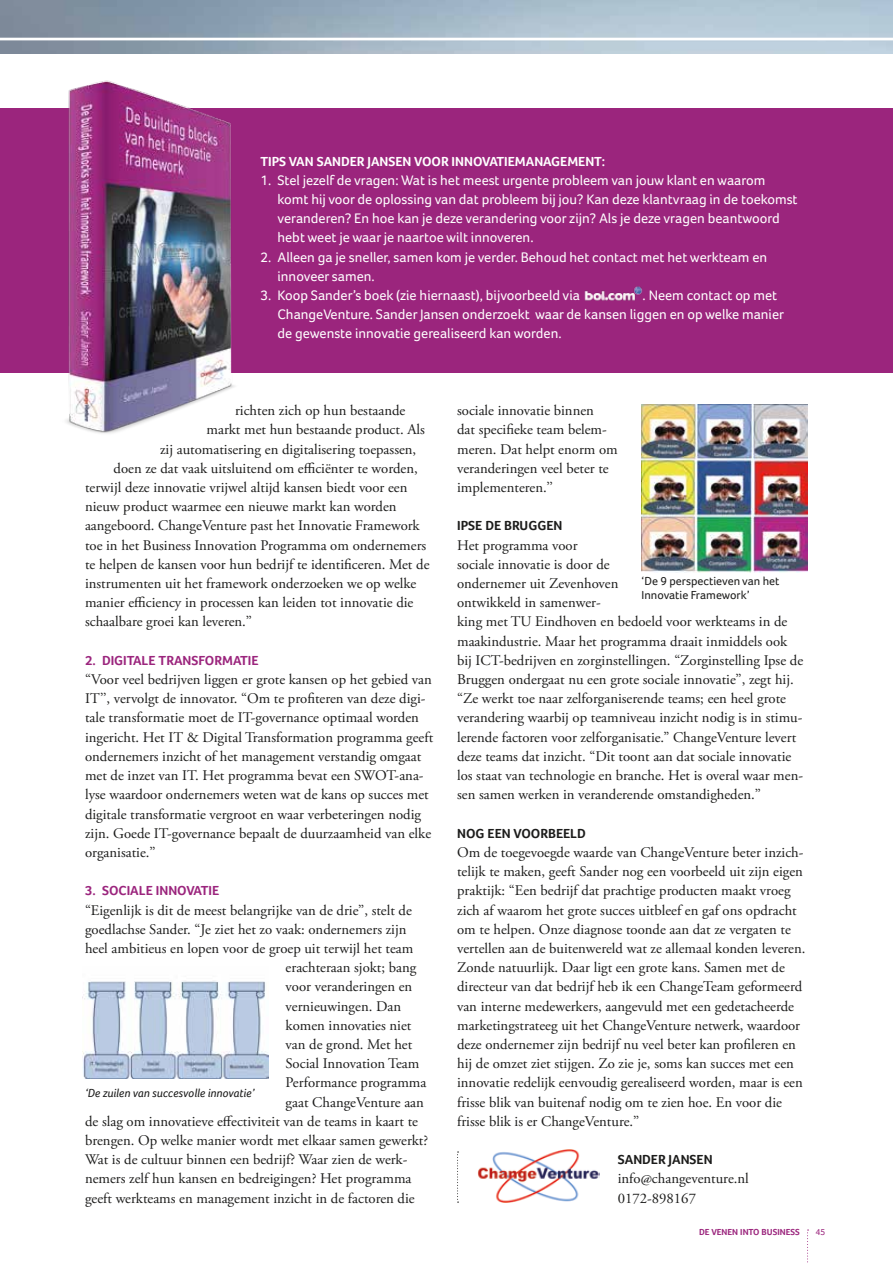
<style>
.page{position:relative;width:893px;height:1263px;background:#fff}
.page>*{position:absolute;margin:0;border:0;box-sizing:border-box;transform-origin:0 0}
.t1{font:14.7px/19.2px "Adobe Garamond Pro";color:#1c1c1b}
.t2{font:14.25px/19.2px "Foco";color:#fff}
.t3{font:700 13.5px "Foco";color:#fff}
.t4{font:700 13.5px "Foco";color:#9b257d}
.t5{font:700 13.5px "Foco";color:#1c1c1b}
.t6{font:12px/14.4px "Foco";color:#1c1c1b}
.t7{font:italic 12px "Foco";color:#1c1c1b}
.t8{font:700 9px "Foco";color:#9b257d}
.t9{font:9px "Foco";color:#9b257d}
</style>
<div class="page">
<div style="left:0;top:108px;width:893px;height:265px;background:#9b257d"></div>
<svg style="left:807px;top:1229px;width:1px;height:34px"></svg>
<svg style="left:457px;top:1151px;width:2px;height:52px"></svg>
<img style="left:478px;top:1149px;width:122px;height:54px">
<img style="left:66px;top:80px;width:169px;height:354px">
<img style="left:642px;top:404px;width:166px;height:168px">
<img style="left:83px;top:981px;width:185px;height:98px">
<img style="left:584px;top:286px;width:59px;height:15px">
<p class="t3" style="left:260px;top:153px;width:128px">TIPS VAN SANDER JANSEN</p>
<p class="t3" style="left:414px;top:153px;width:10px">VOO</p>
<p class="t3" style="left:441px;top:153px;width:20px">R INNOV</p>
<p class="t3" style="left:489px;top:153px;width:117px">ATIEMANAGEMENT:</p>
<p class="t2" style="left:277px;top:170px;width:522px;text-indent:-17px">1. Stel jezelf de vragen: Wat is het meest urgente probleem van jouw klant en waarom komt hij voor de oplossing van dat probleem bij jou? Kan deze klantvraag in de toekomst veranderen? En hoe kan je deze verandering voor zijn? Als je deze vragen beantwoord hebt weet je waar je naartoe wilt innoveren.</p>
<p class="t2" style="left:277px;top:247px;width:491px;text-indent:-17px">2. Alleen ga je sneller, samen kom je verder. Behoud het contact met het werkteam en innoveer samen.</p>
<p class="t2" style="left:260px;top:285px;width:321px">3. Koop Sander’s boek (zie hiernaast), bijvoorbeeld via</p>
<p class="t2" style="left:277px;top:285px;width:508px;text-indent:365px">. Neem contact op met<br>ChangeVenture. Sander Jansen onderzoekt waar de kansen liggen en op welke manier de gewenste innovatie gerealiseerd kan worden.</p>
<p class="t1" style="left:235px;top:401px;width:172px">richten zich op hun bestaande</p>
<p class="t1" style="left:207px;top:421px;width:220px">markt met hun bestaande product. Als</p>
<p class="t1" style="left:160px;top:440px;width:258px">zij automatisering en digitalisering toepassen,</p>
<p class="t1" style="left:114px;top:459px;width:306px">doen ze dat vaak uitsluitend om efficiënter te worden,</p>
<p class="t1" style="left:85px;top:478px;width:324px">terwijl deze innovatie vrijwel altijd kansen biedt voor een</p>
<p class="t1" style="left:85px;top:497px;width:313px">nieuw product waarmee een nieuwe markt kan worden</p>
<p class="t1" style="left:85px;top:517px;width:336px">aangeboord. ChangeVenture past het Innovatie Framework</p>
<p class="t1" style="left:85px;top:536px;width:343px">toe in het Business Innovation Programma om ondernemers</p>
<p class="t1" style="left:85px;top:555px;width:346px">te helpen de kansen voor hun bedrijf te identificeren. Met de</p>
<p class="t1" style="left:85px;top:574px;width:333px">instrumenten uit het framework onderzoeken we op welke</p>
<p class="t1" style="left:85px;top:593px;width:330px">manier efficiency in processen kan leiden tot innovatie die</p>
<p class="t1" style="left:85px;top:613px;width:168px">schaalbare groei kan leveren.’’</p>
<p class="t4" style="left:85px;top:652px;width:163px">2. DIGITALE TRANSFORMATIE</p>
<p class="t1" style="left:85px;top:670px;width:350px">“Voor veel bedrijven liggen er grote kansen op het gebied van IT’’, vervolgt de innovator. “Om te profiteren van deze digi&shy;tale transformatie moet de IT-governance optimaal worden ingericht. Het IT &amp; Digital Transformation programma geeft ondernemers inzicht of het management verstandig omgaat met de inzet van IT. Het programma bevat een SWOT-ana&shy;lyse waardoor ondernemers weten wat de kans op succes met digitale transformatie vergroot en waar verbeteringen nodig zijn. Goede IT-governance bepaalt de duurzaamheid van elke organisatie.’’</p>
<p class="t4" style="left:85px;top:883px;width:80px">3. SOCIALE INNOV</p>
<p class="t4" style="left:194px;top:883px;width:15px">ATIE</p>
<p class="t1" style="left:85px;top:901px;width:328px">“Eigenlijk is dit de meest belangrijke van de drie’’, stelt de</p>
<p class="t1" style="left:85px;top:920px;width:323px">goedlachse Sander. “Je ziet het zo vaak: ondernemers zijn</p>
<p class="t1" style="left:85px;top:939px;width:330px">heel ambitieus en lopen voor de groep uit terwijl het team</p>
<p class="t1" style="left:286px;top:958px;width:132px">erachteraan sjokt; bang</p>
<p class="t1" style="left:286px;top:977px;width:128px">voor veranderingen en</p>
<p class="t1" style="left:286px;top:997px;width:117px">vernieuwingen. Dan</p>
<p class="t1" style="left:286px;top:1016px;width:127px">komen innovaties niet</p>
<p class="t1" style="left:286px;top:1035px;width:128px">van de grond. Met het</p>
<p class="t1" style="left:286px;top:1054px;width:135px">Social Innovation Team</p>
<p class="t1" style="left:286px;top:1073px;width:142px">Performance programma</p>
<p class="t1" style="left:286px;top:1093px;width:140px">gaat ChangeVenture aan</p>
<p class="t1" style="left:85px;top:1112px;width:335px">de slag om innovatieve effectiviteit van de teams in kaart te</p>
<p class="t1" style="left:85px;top:1131px;width:345px">brengen. Op welke manier wordt met elkaar samen gewerkt?</p>
<p class="t1" style="left:85px;top:1150px;width:324px">Wat is de cultuur binnen een bedrijf? Waar zien de werk-</p>
<p class="t1" style="left:85px;top:1169px;width:328px">nemers zelf hun kansen en bedreigingen? Het programma</p>
<p class="t1" style="left:85px;top:1189px;width:331px">geeft werkteams en management inzicht in de factoren die</p>
<p class="t7" style="left:85px;top:1086px;width:171px">‘De zuilen van succesvolle innovatie’</p>
<p class="t1" style="left:457px;top:401px;width:162px">sociale innovatie binnen<br>dat specifieke team belem&shy;meren. Dat helpt enorm om veranderingen veel beter te implementeren.’’</p>
<p class="t5" style="left:457px;top:518px;width:98px">IPSE DE BRUGGEN</p>
<p class="t1" style="left:457px;top:536px;width:348px">Het programma voor<br>sociale innovatie is door de<br>ondernemer uit Zevenhoven<br>ontwikkeld in samenwer-<br>king met TU Eindhoven en bedoeld voor werkteams in de maakindustrie. Maar het programma draait inmiddels ook bij ICT-bedrijven en zorginstellingen. “Zorginstelling Ipse de Bruggen ondergaat nu een grote sociale innovatie’’, zegt hij. “Ze werkt toe naar zelforganiserende teams; een heel grote verandering waarbij op teamniveau inzicht nodig is in stimu&shy;lerende factoren voor zelforganisatie.” ChangeVenture levert deze teams dat inzicht. “Dit toont aan dat sociale innovatie los staat van technologie en branche. Het is overal waar men&shy;sen samen werken in veranderende omstandigheden.’’</p>
<p class="t5" style="left:457px;top:825px;width:39px">NOG EEN</p>
<p class="t5" style="left:513px;top:825px;width:10px">VOO</p>
<p class="t5" style="left:540px;top:825px;width:45px">RBEELD</p>
<p class="t1" style="left:457px;top:843px;width:350px">Om de toegevoegde waarde van ChangeVenture beter inzich&shy;telijk te maken, geeft Sander nog een voorbeeld uit zijn eigen praktijk: “Een bedrijf dat prachtige producten maakt vroeg zich af waarom het grote succes uitbleef en gaf ons opdracht om te helpen. Onze diagnose toonde aan dat ze vergaten te vertellen aan de buitenwereld wat ze allemaal konden leveren.<br>Zonde natuurlijk. Daar ligt een grote kans. Samen met de directeur van dat bedrijf heb ik een ChangeTeam geformeerd van interne medewerkers, aangevuld met een gedetacheerde marketingstrateeg uit het ChangeVenture netwerk, waardoor deze ondernemer zijn bedrijf nu veel beter kan profileren en hij de omzet ziet stijgen. Zo zie je, soms kan succes met een innovatie redelijk eenvoudig gerealiseerd worden, maar is een frisse blik van buitenaf nodig om te zien hoe. En voor die frisse blik is er ChangeVenture.’’</p>
<p class="t6" style="left:642px;top:573px;width:139px">‘De 9 perspectieven van het<br>Innovatie Framework’</p>
<p class="t5" style="left:618px;top:1151px;width:72px">SANDER JANSEN</p>
<p class="t1" style="left:618px;top:1169px;width:133px">info@changeventure.nl<br>0172-898167</p>
<p class="t8" style="left:699px;top:1227px;width:102px">DE VENEN INTO BUSINESS</p>
<p class="t9" style="left:815px;top:1227px;width:11px">45</p>
</div>
